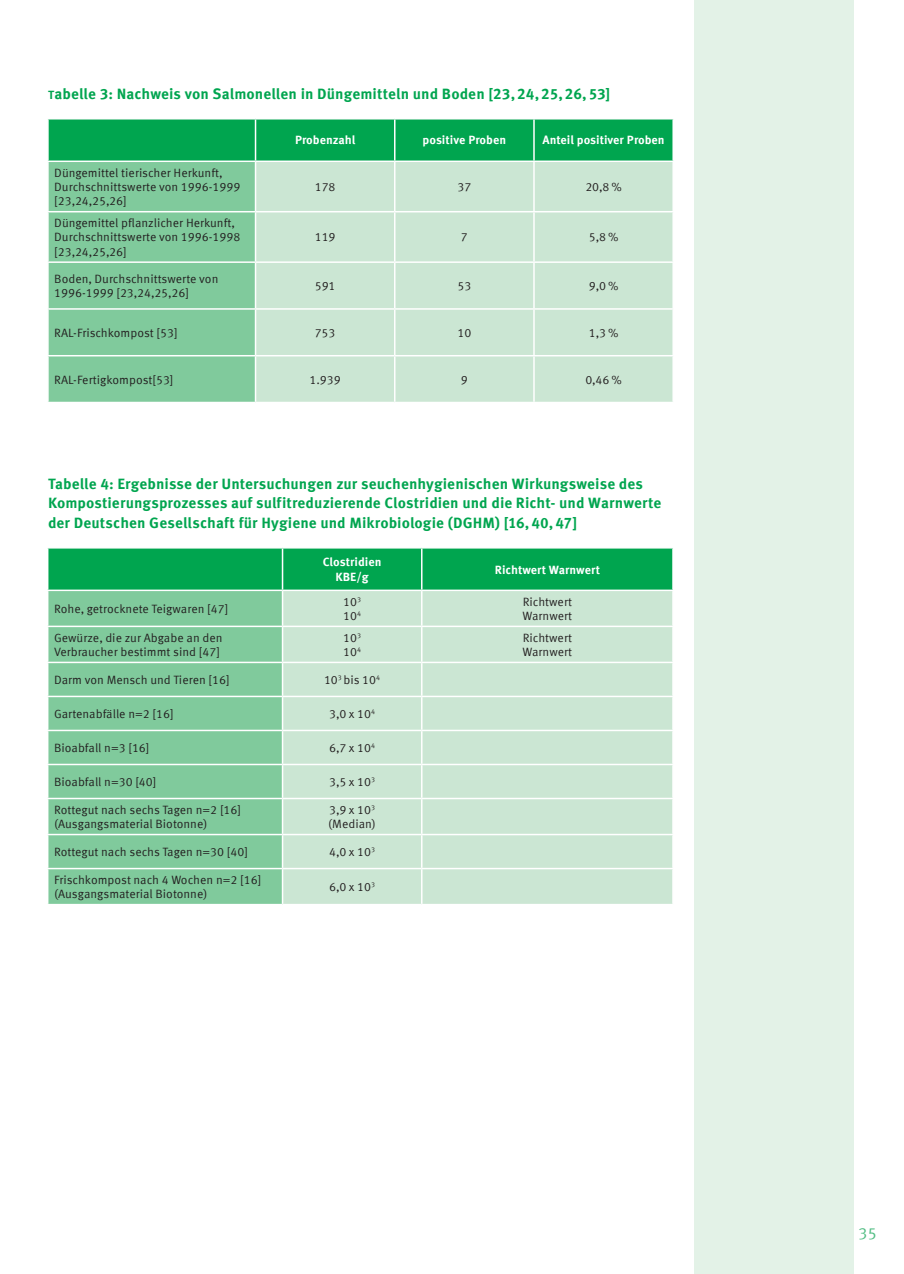
<style>
.page{position:relative;width:904px;height:1274px;background:#fff}
.page>*{position:absolute;margin:0;border:0;box-sizing:border-box;transform-origin:0 0}
.t1{font:16.5px "Meta Corr";color:#51bd83}
.t2{font:700 15px/19.5px "Meta Corr";color:#00a54f}
.t3{font:12px/14.4px "Meta Corr";color:#231f20}
.t4{font:700 12px/14.4px "Meta Corr";color:#fff;text-align:center}
.s1{font-size:12px}
</style>
<div class="page">
<div style="left:694px;top:0;width:159px;height:1274px;background:#e3f2e7"></div>
<div style="left:49px;top:119px;width:623px;height:42px;background:#00a54f"></div>
<div style="left:49px;top:162px;width:206px;height:240px;background:#80ca9c"></div>
<div style="left:256px;top:162px;width:416px;height:240px;background:#cbe6d3"></div>
<hr style="left:255px;top:119px;width:1px;height:42px;background:#fff">
<hr style="left:394px;top:119px;width:1px;height:42px;background:#fff">
<hr style="left:533px;top:119px;width:2px;height:42px;background:#fff">
<hr style="left:394px;top:162px;width:1px;height:49px;background:#fff">
<hr style="left:533px;top:162px;width:2px;height:49px;background:#fff">
<hr style="left:47px;top:211px;width:209px;height:1px;background:#fff">
<hr style="left:256px;top:211px;width:139px;height:1px;background:#fff">
<hr style="left:395px;top:211px;width:139px;height:1px;background:#fff">
<hr style="left:394px;top:212px;width:1px;height:49px;background:#fff">
<hr style="left:534px;top:211px;width:140px;height:1px;background:#fff">
<hr style="left:533px;top:212px;width:2px;height:49px;background:#fff">
<hr style="left:47px;top:261px;width:209px;height:2px;background:#fff">
<hr style="left:256px;top:261px;width:139px;height:2px;background:#fff">
<hr style="left:395px;top:261px;width:139px;height:2px;background:#fff">
<hr style="left:394px;top:263px;width:1px;height:45px;background:#fff">
<hr style="left:534px;top:261px;width:140px;height:2px;background:#fff">
<hr style="left:533px;top:263px;width:2px;height:45px;background:#fff">
<hr style="left:47px;top:308px;width:209px;height:2px;background:#fff">
<hr style="left:256px;top:308px;width:139px;height:2px;background:#fff">
<hr style="left:395px;top:308px;width:139px;height:2px;background:#fff">
<hr style="left:394px;top:310px;width:1px;height:45px;background:#fff">
<hr style="left:534px;top:308px;width:140px;height:2px;background:#fff">
<hr style="left:533px;top:310px;width:2px;height:45px;background:#fff">
<hr style="left:256px;top:355px;width:139px;height:1px;background:#fff">
<hr style="left:395px;top:355px;width:139px;height:1px;background:#fff">
<hr style="left:394px;top:356px;width:1px;height:46px;background:#fff">
<hr style="left:534px;top:355px;width:140px;height:1px;background:#fff">
<hr style="left:533px;top:356px;width:2px;height:46px;background:#fff">
<hr style="left:47px;top:355px;width:209px;height:1px;background:#fff">
<div style="left:48px;top:548px;width:624px;height:42px;background:#00a54f"></div>
<div style="left:48px;top:591px;width:234px;height:313px;background:#80ca9c"></div>
<div style="left:283px;top:591px;width:389px;height:313px;background:#cbe6d3"></div>
<hr style="left:282px;top:548px;width:1px;height:42px;background:#fff">
<hr style="left:421px;top:548px;width:1px;height:42px;background:#fff">
<hr style="left:421px;top:591px;width:1px;height:35px;background:#fff">
<hr style="left:47px;top:626px;width:236px;height:1px;background:#fff">
<hr style="left:283px;top:626px;width:139px;height:1px;background:#fff">
<hr style="left:422px;top:626px;width:252px;height:1px;background:#fff">
<hr style="left:421px;top:627px;width:1px;height:35px;background:#fff">
<hr style="left:47px;top:662px;width:236px;height:1px;background:#fff">
<hr style="left:283px;top:662px;width:139px;height:1px;background:#fff">
<hr style="left:422px;top:662px;width:252px;height:1px;background:#fff">
<hr style="left:421px;top:663px;width:1px;height:33px;background:#fff">
<hr style="left:47px;top:696px;width:236px;height:1px;background:#fff">
<hr style="left:283px;top:696px;width:139px;height:1px;background:#fff">
<hr style="left:422px;top:696px;width:252px;height:1px;background:#fff">
<hr style="left:421px;top:697px;width:1px;height:33px;background:#fff">
<hr style="left:283px;top:730px;width:139px;height:1px;background:#fff">
<hr style="left:422px;top:730px;width:252px;height:1px;background:#fff">
<hr style="left:421px;top:731px;width:1px;height:33px;background:#fff">
<hr style="left:283px;top:764px;width:139px;height:1px;background:#fff">
<hr style="left:422px;top:764px;width:252px;height:1px;background:#fff">
<hr style="left:421px;top:765px;width:1px;height:33px;background:#fff">
<hr style="left:283px;top:798px;width:139px;height:1px;background:#fff">
<hr style="left:422px;top:798px;width:252px;height:1px;background:#fff">
<hr style="left:421px;top:799px;width:1px;height:35px;background:#fff">
<hr style="left:283px;top:834px;width:139px;height:1px;background:#fff">
<hr style="left:422px;top:834px;width:252px;height:1px;background:#fff">
<hr style="left:421px;top:835px;width:1px;height:33px;background:#fff">
<hr style="left:283px;top:868px;width:139px;height:1px;background:#fff">
<hr style="left:422px;top:868px;width:252px;height:1px;background:#fff">
<hr style="left:421px;top:869px;width:1px;height:35px;background:#fff">
<hr style="left:47px;top:730px;width:236px;height:1px;background:#fff">
<hr style="left:47px;top:764px;width:236px;height:1px;background:#fff">
<hr style="left:47px;top:798px;width:236px;height:1px;background:#fff">
<hr style="left:47px;top:834px;width:236px;height:1px;background:#fff">
<hr style="left:47px;top:868px;width:236px;height:1px;background:#fff">
<p class="t2" style="left:48px;top:83px;width:564px"><span class="s1">T</span>abelle 3: Nachweis von Salmonellen in Düngemitteln und Boden [23, 24,25,26,53]</p>
<p class="t3" style="left:54px;top:165px;width:188px">Düngemittel tierischer Herkunft,<br>Durchschnittswerte von 1996-1999 [23,24,25,26]</p>
<p class="t3" style="left:54px;top:215px;width:188px">Düngemittel pflanzlicher Herkunft,<br>Durchschnittswerte von 1996-1998 [23,24,25,26]</p>
<p class="t4" style="left:295px;top:133px;width:62px">Probenzahl</p>
<p class="t4" style="left:423px;top:133px;width:85px">positive Proben</p>
<p class="t4" style="left:542px;top:133px;width:124px">Anteil positiver Proben</p>
<p class="t3" style="left:315px;top:179px;width:22px">178</p>
<p class="t3" style="left:457px;top:179px;width:15px">37</p>
<p class="t3" style="left:585px;top:179px;width:38px">20,8 %</p>
<p class="t3" style="left:315px;top:230px;width:22px">119</p>
<p class="t3" style="left:461px;top:230px;width:8px">7</p>
<p class="t3" style="left:589px;top:230px;width:31px">5,8 %</p>
<p class="t3" style="left:54px;top:271px;width:166px">Boden, Durchschnittswerte von<br>1996-1999 [23,24,25,26]</p>
<p class="t3" style="left:315px;top:278px;width:22px">591</p>
<p class="t3" style="left:457px;top:278px;width:15px">53</p>
<p class="t3" style="left:589px;top:278px;width:31px">9,0 %</p>
<p class="t3" style="left:54px;top:325px;width:125px">RAL-Frischkompost [53]</p>
<p class="t3" style="left:315px;top:325px;width:22px">753</p>
<p class="t3" style="left:457px;top:325px;width:15px">10</p>
<p class="t3" style="left:589px;top:325px;width:31px">1,3 %</p>
<p class="t3" style="left:54px;top:372px;width:121px">RAL-Fertigkompost[53]</p>
<p class="t3" style="left:309px;top:372px;width:33px">1.939</p>
<p class="t3" style="left:461px;top:372px;width:8px">9</p>
<p class="t3" style="left:585px;top:372px;width:38px">0,46 %</p>
<p class="t2" style="left:48px;top:473px;width:615px">Tabelle 4: Ergebnisse der Untersuchungen zur seuchenhygienischen Wirkungsweise des<br>Kompostierungsprozesses auf sulfitreduzierende Clostridien und die Richt- und Warnwerte der Deutschen Gesellschaft für Hygiene und Mikrobiologie (DGHM) [16, 40,47]</p>
<p class="t4" style="left:323px;top:555px;width:60px">Clostridien<br>KBE/g</p>
<p class="t4" style="left:495px;top:562px;width:107px">Richtwert Warnwert</p>
<p class="t3" style="left:54px;top:601px;width:176px">Rohe, getrocknete Teigwaren [47]</p>
<p class="t3" style="left:343px;top:594px;width:19px">10<sup>3<br></sup>10<sup>4</sup></p>
<p class="t3" style="left:523px;top:594px;width:51px">Richtwert<br>Warnwert</p>
<p class="t3" style="left:54px;top:630px;width:170px">Gewürze, die zur Abgabe an den<br>Verbraucher bestimmt sind [47]</p>
<p class="t3" style="left:343px;top:630px;width:19px">10<sup>3<br></sup>10<sup>4</sup></p>
<p class="t3" style="left:523px;top:630px;width:51px">Richtwert<br>Warnwert</p>
<p class="t3" style="left:54px;top:672px;width:177px">Darm von Mensch und Tieren [16]</p>
<p class="t3" style="left:324px;top:672px;width:58px">10<sup>3</sup> bis 10<sup>4</sup></p>
<p class="t3" style="left:54px;top:706px;width:121px">Gartenabfälle n=2 [16]</p>
<p class="t3" style="left:329px;top:706px;width:47px">3,0 x 10<sup>4</sup></p>
<p class="t3" style="left:54px;top:740px;width:97px">Bioabfall n=3 [16]</p>
<p class="t3" style="left:329px;top:740px;width:47px">6,7 x 10<sup>4</sup></p>
<p class="t3" style="left:54px;top:774px;width:104px">Bioabfall n=30 [40]</p>
<p class="t3" style="left:329px;top:774px;width:47px">3,5 x 10<sup>3</sup></p>
<p class="t3" style="left:54px;top:802px;width:188px">Rottegut nach sechs Tagen n=2 [16] (Ausgangsmaterial Biotonne)</p>
<p class="t3" style="left:328px;top:802px;width:49px">3,9 x 10<sup>3 </sup>(Median)</p>
<p class="t3" style="left:54px;top:844px;width:195px">Rottegut nach sechs Tagen n=30 [40]</p>
<p class="t3" style="left:329px;top:844px;width:47px">4,0 x 10<sup>3</sup></p>
<p class="t3" style="left:54px;top:872px;width:209px">Frischkompost nach 4 Wochen n=2 [16] (Ausgangsmaterial Biotonne)</p>
<p class="t3" style="left:329px;top:879px;width:47px">6,0 x 10<sup>3</sup></p>
<h1 class="t1" style="left:858px;top:1223px;width:20px">35</h1>
</div>
